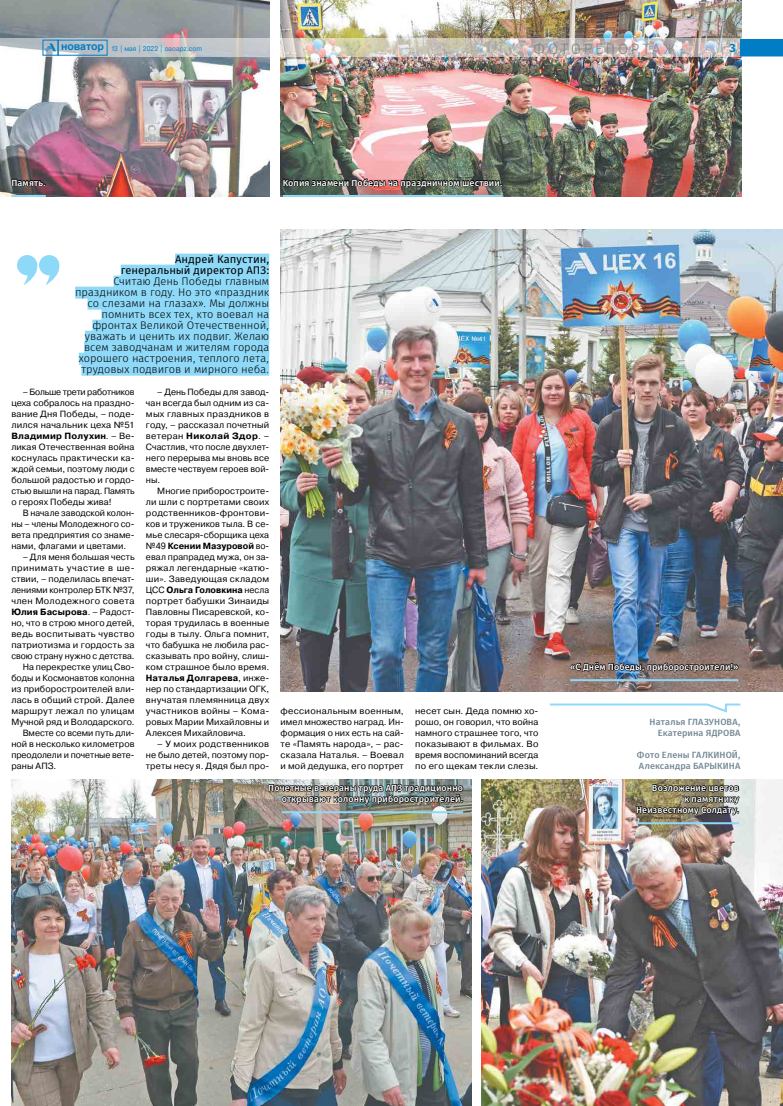
<style>
.page{position:relative;width:783px;height:1106px;background:#fff}
.page>*{position:absolute;margin:0;border:0;box-sizing:border-box;transform-origin:0 0}
.t1{font:15px "Fira Sans OT Light";letter-spacing:.18em;color:#808285}
.t2{font:700 12px "Fira Sans OT";color:#007dc5}
.t3{font:11px/11px "Fira Sans OT Light";color:#000;text-align:right}
.t4{font:11px/11px "Fira Sans OT";color:#000;text-align:right}
.t5{font:9px/11px "Pragmatica";letter-spacing:.01em;color:#000;text-align:justify}
.t6{font:9px/11px "Fira Sans OT Medium";letter-spacing:.015em;color:#fff;text-align:right}
.t7{font:9px "Fira Sans OT Medium";letter-spacing:.015em;color:#748a96}
.t8{font:9px "Pragmatica";letter-spacing:.035em;color:#000}
.t9{font:9px "Pragmatica";letter-spacing:.03em;color:#000}
.t10{font:700 9px "Pragmatica";letter-spacing:.015em;color:#000}
.t11{font:9px "Pragmatica";letter-spacing:.055em;color:#000}
.t12{font:7px "Pragmatica";letter-spacing:.01em;color:#007dc5;scale:.93 1}
.s1{font-family:"Arial";font-weight:700;font-size:10.6px}
.s2{font-weight:700}
.s3{font-weight:400}
</style>
<div class="page">
<img style="left:0;top:0;width:269px;height:197px">
<img style="left:481px;top:780px;width:301px;height:326px">
<img style="left:280px;top:230px;width:502px;height:462px">
<img style="left:11px;top:780px;width:460px;height:326px">
<svg style="left:549px;top:703px;width:192px;height:10px"></svg>
<img style="left:280px;top:0;width:461px;height:197px">
<div style="left:175px;top:254px;width:94px;height:12px;background:#8ed8f8"></div>
<div style="left:121px;top:265px;width:148px;height:12px;background:#8ed8f8"></div>
<div style="left:114px;top:276px;width:155px;height:12px;background:#8ed8f8"></div>
<div style="left:75px;top:287px;width:194px;height:12px;background:#8ed8f8"></div>
<div style="left:87px;top:298px;width:182px;height:12px;background:#8ed8f8"></div>
<div style="left:101px;top:309px;width:168px;height:12px;background:#8ed8f8"></div>
<div style="left:92px;top:320px;width:177px;height:12px;background:#8ed8f8"></div>
<div style="left:85px;top:331px;width:184px;height:12px;background:#8ed8f8"></div>
<div style="left:84px;top:342px;width:185px;height:12px;background:#8ed8f8"></div>
<div style="left:79px;top:353px;width:190px;height:12px;background:#8ed8f8"></div>
<div style="left:81px;top:364px;width:188px;height:12px;background:#8ed8f8"></div>
<svg style="left:17px;top:255px;width:42px;height:30px"></svg>
<hr style="left:282px;top:195px;width:220px;height:2px;background:#8ed8f8">
<img style="left:282px;top:142px;width:220px;height:51px">
<hr style="left:282px;top:811px;width:181px;height:2px;background:#8ed8f8">
<img style="left:268px;top:779px;width:196px;height:31px">
<hr style="left:570px;top:679px;width:168px;height:2px;background:#8ed8f8">
<img style="left:569px;top:626px;width:170px;height:51px">
<hr style="left:11px;top:195px;width:35px;height:2px;background:#8ed8f8">
<svg style="left:11px;top:142px;width:35px;height:51px;background:#6e5761"></svg>
<hr style="left:636px;top:822px;width:102px;height:2px;background:#8ed8f8">
<img style="left:635px;top:779px;width:105px;height:42px">
<img style="left:0;top:38px;width:782px;height:19px">
<div style="left:58px;top:40px;width:49px;height:16px;border:1px solid #007dc5"></div>
<svg style="left:44px;top:44px;width:12px;height:7px"></svg>
<svg style="left:740px;top:39px;width:42px;height:17px"></svg>
<p class="t12" style="left:61px;top:44px;width:153px"><span class="s1">новатор</span> 13 | мая | 2022 | oaoapz.com</p>
<h1 class="t1" style="left:533px;top:38px;width:144px">фо то репо ртаж</h1>
<h2 class="t2" style="left:729px;top:39px;width:8px">3</h2>
<p class="t6" style="left:11px;top:178px;width:36px">Память.</p>
<p class="t6" style="left:282px;top:178px;width:221px">Копия знамени Победы на праздничном шествии.</p>
<p class="t4" style="left:121px;top:254px;width:150px">Андрей Капустин, генеральный директор АПЗ:</p>
<p class="t3" style="left:75px;top:276px;width:195px">Считаю День Победы главным праздником в году. Но это «праздник со слезами на глазах». Мы должны помнить всех тех, кто воевал на фронтах Великой Отечественной, уважать и ценить их подвиг. Желаю всем заводчанам и жителям города хорошего настроения, теплого лета, трудовых подвигов и мирного неба.</p>
<p class="t5" style="left:11px;top:386px;width:125px;text-indent:11px">– Больше трети работников цеха собралось на праздно&shy;вание Дня Победы, – поде&shy;лился начальник цеха №51<br><span class="s2">Владимир Полухин</span>. – Ве&shy;ликая Отечественная война коснулась практически ка&shy;ждой семьи, поэтому люди с большой радостью и гордо&shy;стью вышли на парад. Память о героях Победы жива!</p>
<p class="t5" style="left:11px;top:507px;width:125px;text-indent:11px">В начале заводской колон&shy;ны – члены Молодежного со&shy;вета предприятия со знаме&shy;нами, флагами и цветами.</p>
<p class="t5" style="left:23px;top:551px;width:113px">– Для меня большая честь</p>
<p class="t11" style="left:11px;top:562px;width:125px">принимать участие в ше-</p>
<p class="t5" style="left:11px;top:573px;width:125px">ствии, – поделилась впечат-</p>
<p class="t5" style="left:11px;top:584px;width:125px">лениями контролер БТК №37,</p>
<p class="t9" style="left:11px;top:595px;width:125px">член Молодежного совета</p>
<p class="t10" style="left:11px;top:606px;width:125px">Юлия Басырова<span class="s3">. – Радост-</span></p>
<p class="t5" style="left:11px;top:617px;width:125px">но, что в строю много детей,</p>
<p class="t8" style="left:11px;top:628px;width:125px">ведь воспитывать чувство</p>
<p class="t5" style="left:11px;top:639px;width:125px">патриотизма и гордость за</p>
<p class="t5" style="left:11px;top:650px;width:125px">свою страну нужно с детства.</p>
<p class="t5" style="left:23px;top:661px;width:113px">На перекрестке улиц Сво-</p>
<p class="t5" style="left:11px;top:672px;width:125px">боды и Космонавтов колонна</p>
<p class="t5" style="left:11px;top:683px;width:125px">из приборостроителей вли-</p>
<p class="t5" style="left:11px;top:694px;width:125px">лась в общий строй. Далее</p>
<p class="t5" style="left:11px;top:705px;width:125px">маршрут лежал по улицам</p>
<p class="t5" style="left:11px;top:716px;width:125px">Мучной ряд и Володарского.</p>
<p class="t5" style="left:23px;top:727px;width:113px">Вместе со всеми путь дли-</p>
<p class="t5" style="left:11px;top:738px;width:125px">ной в несколько километров</p>
<p class="t5" style="left:11px;top:749px;width:125px">преодолели и почетные вете-</p>
<p class="t5" style="left:11px;top:760px;width:46px">раны АПЗ.</p>
<p class="t5" style="left:146px;top:386px;width:125px;text-align:left;text-indent:11px">– День Победы для завод&shy;чан всегда был одним из са&shy;мых главных праздников в году, – рассказал почетный ветеран <span class="s2">Николай Здор</span>. –<br>Счастлив, что после двухлет&shy;него перерыва мы вновь все вместе чествуем героев вой&shy;ны.</p>
<p class="t5" style="left:146px;top:485px;width:125px;text-indent:11px">Многие приборостроите&shy;ли шли с портретами своих родственников-фронтови&shy;ков и тружеников тыла. В се&shy;мье слесаря-сборщика цеха №49 <span class="s2">Ксении Мазуровой</span> во&shy;евал прапрадед мужа, он за&shy;ряжал легендарные «катю&shy;ши». Заведующая складом ЦСС <span class="s2">Ольга Головкина</span> несла портрет бабушки Зинаиды Павловны Писаревской, ко&shy;торая трудилась в военные годы в тылу. Ольга помнит, что бабушка не любила рас&shy;сказывать про войну, слиш&shy;ком страшное было время.<br><span class="s2">Наталья Долгарева</span>, инже&shy;нер по стандартизации ОГК, внучатая племянница двух участников войны – Кома&shy;ровых Марии Михайловны и Алексея Михайловича.</p>
<p class="t5" style="left:146px;top:738px;width:125px;text-indent:11px">– У моих родственников не было детей, поэтому пор&shy;треты несу я. Дядя был про-</p>
<p class="t5" style="left:280px;top:705px;width:125px">фессиональным военным, имел множество наград. Ин&shy;формация о них есть на сай&shy;те «Память народа», – рас&shy;сказала Наталья. – Воевал и мой дедушка, его портрет</p>
<p class="t5" style="left:415px;top:705px;width:125px">несет сын. Деда помню хо&shy;рошо, он говорил, что война намного страшнее того, что показывают в фильмах. Во время воспоминаний всегда по его щекам текли слезы.</p>
<p class="t6" style="left:268px;top:783px;width:124px">П очетные ветераны труда АПЗ</p>
<p class="t6" style="left:282px;top:783px;width:183px">традиционно<br>открывают колонну приборостроителей.</p>
<p class="t6" style="left:570px;top:662px;width:170px">«С Днём Победы, приборостроители!»</p>
<p class="t7" style="left:649px;top:715px;width:56px">Н аталья ГЛАЗУНОВА</p>
<p class="t7" style="left:738px;top:715px;width:4px">,</p>
<p class="t7" style="left:657px;top:726px;width:61px">Екатерина ЯДРОВА</p>
<p class="t7" style="left:636px;top:748px;width:84px">Фото Елены ГАЛКИНО</p>
<p class="t7" style="left:731px;top:748px;width:10px">Й,</p>
<p class="t7" style="left:638px;top:759px;width:61px">Александра БАРЫ</p>
<p class="t7" style="left:717px;top:759px;width:13px">КИНА</p>
<p class="t6" style="left:636px;top:783px;width:104px">Возложение цветов<br>к памятнику<br>Н еизвестному Солдату.</p>
</div>
